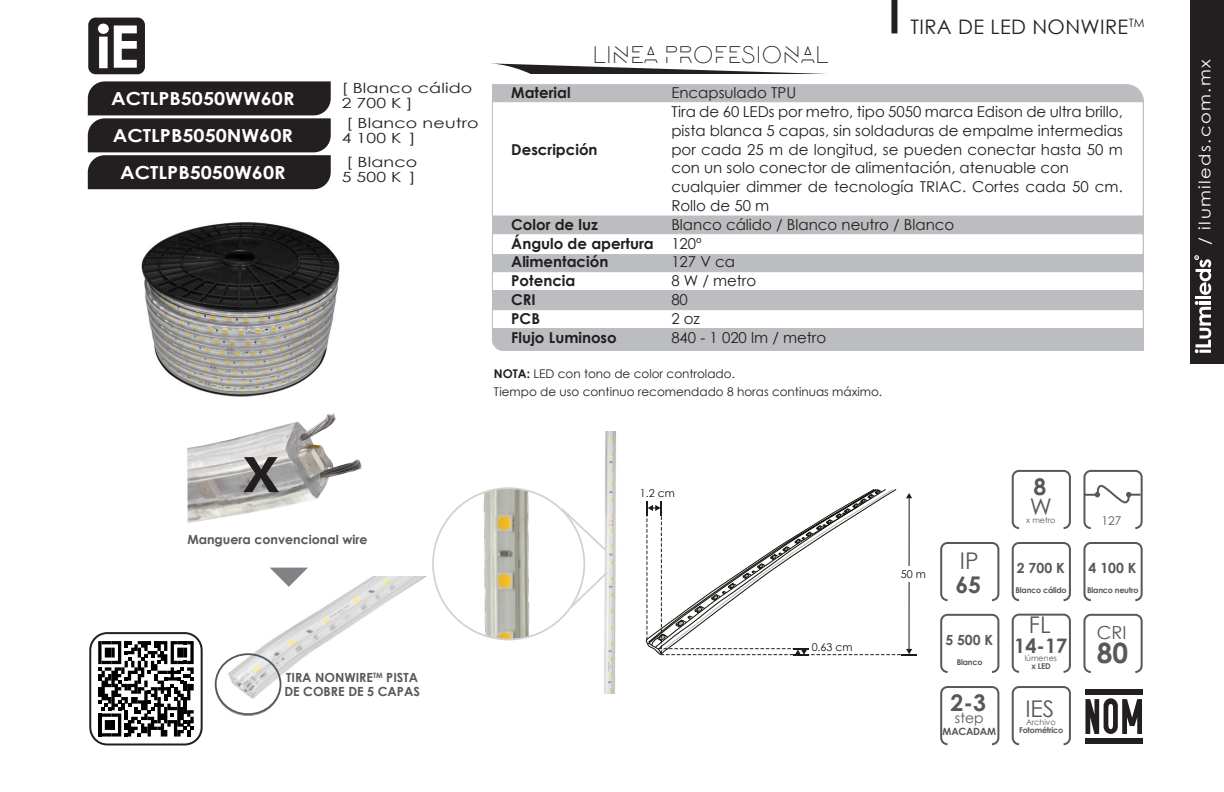
<style>
.page{position:relative;width:1224px;height:792px;background:#fff}
.page>*{position:absolute;margin:0;border:0;box-sizing:border-box;transform-origin:0 0}
.t1{font:700 28px "Century Gothic";color:#57585a}
.t2{font:24px "Lombok";color:#231f20}
.t3{font:23px "Century Gothic";color:#57585a}
.t4{font:700 23px "Century Gothic";color:#57585a}
.t5{font:20px "Century Gothic";letter-spacing:.02em;color:#231f20}
.t6{font:700 20px "Century Gothic";color:#57585a}
.t7{font:700 18px/36.8px "Century Gothic";color:#fff;text-align:center;scale:1.1 1}
.t8{font:18px "Century Gothic";color:#57585a}
.t9{font:16px "Century Gothic";letter-spacing:.08em;color:#fff;scale:1.12 1}
.t10{font:15px/18.8px "Century Gothic";color:#231f20;text-align:justify}
.t11{font:700 15px "Century Gothic";color:#231f20}
.t12{font:14px/15px "Century Gothic";letter-spacing:.01em;color:#231f20;scale:1.25 1}
.t13{font:700 14px "Century Gothic";color:#57585a}
.t14{font:14px "Century Gothic";color:#57585a}
.t15{font:700 12.6px "Century Gothic";color:#57585a}
.t16{font:12px "Century Gothic";color:#231f20}
.t17{font:12px "Century Gothic";color:#57585a}
.t18{font:10.8px "Century Gothic";color:#12120d}
.t19{font:700 10px "Century Gothic";letter-spacing:-.025em;color:#57585a}
.t20{font:700 8px "Century Gothic";letter-spacing:-.025em;color:#57585a}
.t21{font:8px "Century Gothic";color:#57585a}
.s1{font-weight:700}
</style>
<div class="page">
<div style="left:1190px;top:0;width:34px;height:364px;background:#231f20"></div>
<hr style="left:1196px;top:296px;width:15px;height:3px;background:#fff">
<svg style="left:1195px;top:301px;width:16px;height:52px"></svg>
<svg style="left:1195px;top:255px;width:16px;height:40px"></svg>
<img style="left:141px;top:222px;width:199px;height:175px">
<div style="left:1012px;top:470px;width:59px;height:59px;border:2px solid #57585a;border-radius:6px"></div>
<div style="left:940px;top:542px;width:59px;height:59px;border:2px solid #57585a;border-radius:6px"></div>
<div style="left:1012px;top:542px;width:59px;height:59px;border:2px solid #57585a;border-radius:6px"></div>
<div style="left:1083px;top:542px;width:60px;height:59px;border:2px solid #57585a;border-radius:6px"></div>
<div style="left:1012px;top:614px;width:59px;height:59px;border:2px solid #57585a;border-radius:6px"></div>
<div style="left:940px;top:614px;width:59px;height:59px;border:2px solid #57585a;border-radius:6px"></div>
<div style="left:1083px;top:470px;width:60px;height:59px;border:2px solid #57585a;border-radius:6px"></div>
<svg style="left:1083px;top:484px;width:60px;height:20px"></svg>
<img style="left:584px;top:432px;width:32px;height:261px">
<svg style="left:559px;top:506px;width:49px;height:47px"></svg>
<svg style="left:568px;top:570px;width:41px;height:40px"></svg>
<img style="left:433px;top:488px;width:151px;height:151px;border-radius:76px">
<svg style="left:647px;top:489px;width:270px;height:166px"></svg>
<div style="left:940px;top:686px;width:59px;height:59px;border:2px solid #57585a;border-radius:6px"></div>
<div style="left:1083px;top:614px;width:60px;height:59px;border:2px solid #57585a;border-radius:6px"></div>
<div style="left:1012px;top:686px;width:59px;height:59px;border:2px solid #57585a;border-radius:6px"></div>
<img style="left:187px;top:413px;width:175px;height:110px">
<svg style="left:243px;top:457px;width:36px;height:35px"></svg>
<div style="left:1085px;top:690px;width:58px;height:5px;background:#231f20"></div>
<div style="left:1085px;top:739px;width:58px;height:5px;background:#231f20"></div>
<svg style="left:1085px;top:698px;width:57px;height:36px"></svg>
<div style="left:891px;top:0;width:6px;height:33px;background:#231f20"></div>
<div style="left:88px;top:18px;width:57px;height:56px;background:#231f20;border-radius:7px"></div>
<svg style="left:98px;top:24px;width:39px;height:44px"></svg>
<div style="left:492px;top:84px;width:652px;height:225px;background:#bcbdc0"></div>
<div style="left:492px;top:101px;width:652px;height:115px;background:#fff;border:1px solid #bcbdc0"></div>
<div style="left:492px;top:233px;width:652px;height:22px;background:#fff;border:1px solid #bcbdc0"></div>
<div style="left:492px;top:271px;width:652px;height:20px;background:#fff;border:1px solid #bcbdc0"></div>
<div style="left:492px;top:309px;width:652px;height:20px;background:#fff;border:1px solid #bcbdc0"></div>
<div style="left:492px;top:328px;width:652px;height:23px;background:#bcbdc0"></div>
<svg style="left:88px;top:81px;width:243px;height:108px;background:#322e2f"></svg>
<img style="left:214px;top:576px;width:213px;height:139px">
<div style="left:215px;top:653px;width:66px;height:62px;border:2px solid #57585a;border-radius:50%"></div>
<svg style="left:270px;top:568px;width:38px;height:19px"></svg>
<div style="left:89px;top:632px;width:114px;height:113px;border:2px solid #231f20;border-radius:17px"></div>
<svg style="left:98px;top:641px;width:96px;height:96px"></svg>
<svg style="left:491px;top:63px;width:335px;height:11px"></svg>
<p class="t7" style="left:111px;top:80px;width:168px">ACTLPB5050WW60R<br>ACTLPB5050NW60R<br>ACTLPB5050W60R</p>
<p class="t12" style="left:342px;top:80px;width:106px">[ Blanco cálido<br>2 700 K ]</p>
<p class="t12" style="left:347px;top:116px;width:107px">[ Blanco neutro</p>
<p class="t12" style="left:342px;top:131px;width:61px">4 100 K ]</p>
<p class="t12" style="left:347px;top:154px;width:58px">[ Blanco</p>
<p class="t12" style="left:342px;top:169px;width:61px">5 500 K ]</p>
<p class="t2" style="left:593px;top:42px;width:238px">LINEA PROFESIONAL</p>
<p class="t5" style="left:911px;top:14px;width:236px">TIRA DE LED NONWIRE<sup>TM</sup></p>
<p class="t11" style="left:511px;top:83px;width:61px">Material</p>
<p class="t11" style="left:511px;top:140px;width:88px">Descripción</p>
<p class="t11" style="left:511px;top:215px;width:88px">Color de luz</p>
<p class="t11" style="left:511px;top:234px;width:144px">Ángulo de apertura</p>
<p class="t11" style="left:511px;top:253px;width:99px">Alimentación</p>
<p class="t11" style="left:511px;top:271px;width:66px">Potencia</p>
<p class="t11" style="left:511px;top:290px;width:26px">CRI</p>
<p class="t11" style="left:511px;top:309px;width:30px">PCB</p>
<p class="t11" style="left:511px;top:328px;width:107px">Flujo Luminoso</p>
<p class="t10" style="left:671px;top:83px;width:126px">Encapsulado TPU</p>
<p class="t10" style="left:671px;top:102px;width:453px">Tira de 60 LEDs por metro, tipo 5050 marca Edison de ultra brillo, pista blanca 5 capas, sin soldaduras de empalme intermedias por cada 25 m de longitud, se pueden conectar hasta 50 m con un solo conector de alimentación, atenuable con</p>
<p class="t10" style="left:671px;top:177px;width:453px">cualquier dimmer de tecnología TRIAC. Cortes cada 50 cm.<br>Rollo de 50 m</p>
<p class="t10" style="left:671px;top:215px;width:285px">Blanco cálido / Blanco neutro / Blanco</p>
<p class="t10" style="left:671px;top:234px;width:32px">120º</p>
<p class="t10" style="left:671px;top:252px;width:65px">127 V ca</p>
<p class="t10" style="left:671px;top:271px;width:86px">8 W / metro</p>
<p class="t10" style="left:671px;top:290px;width:18px">80</p>
<p class="t10" style="left:671px;top:309px;width:30px">2 oz</p>
<p class="t10" style="left:671px;top:328px;width:156px">840 - 1 020 lm / metro</p>
<p class="t16" style="left:494px;top:366px;width:243px"><span class="s1">NOTA:</span> LED con tono de color controlado.</p>
<p class="t16" style="left:494px;top:384px;width:390px">Tiempo de uso continuo recomendado 8 horas continuas máximo.</p>
<p class="t15" style="left:187px;top:531px;width:182px">Manguera convencional wire</p>
<p class="t15" style="left:286px;top:669px;width:133px">TIRA NONWIRE<sup>TM</sup> PISTA</p>
<p class="t15" style="left:284px;top:684px;width:137px">DE COBRE DE 5 CAPAS</p>
<p class="t18" style="left:640px;top:485px;width:36px">1.2 cm</p>
<p class="t18" style="left:812px;top:639px;width:42px">0.63 cm</p>
<p class="t18" style="left:901px;top:566px;width:26px">50 m</p>
<p class="t3" style="left:960px;top:547px;width:20px">IP</p>
<p class="t4" style="left:955px;top:570px;width:27px">65</p>
<p class="t13" style="left:945px;top:631px;width:49px">5 500 K</p>
<p class="t20" style="left:957px;top:657px;width:27px">Blanco</p>
<p class="t4" style="left:951px;top:688px;width:37px">2-3</p>
<p class="t14" style="left:955px;top:709px;width:30px">step</p>
<p class="t19" style="left:943px;top:725px;width:55px">MACADAM</p>
<p class="t4" style="left:1033px;top:472px;width:14px">8</p>
<p class="t21" style="left:1026px;top:516px;width:31px">x metro</p>
<p class="t3" style="left:1030px;top:493px;width:24px">W</p>
<p class="t13" style="left:1017px;top:559px;width:49px">2 700 K</p>
<p class="t20" style="left:1015px;top:585px;width:53px">Blanco cálido</p>
<p class="t3" style="left:1029px;top:611px;width:23px">FL</p>
<p class="t6" style="left:1014px;top:633px;width:55px">14-17</p>
<p class="t21" style="left:1025px;top:653px;width:34px">lúmenes</p>
<p class="t20" style="left:1032px;top:661px;width:21px">x LED</p>
<p class="t3" style="left:1025px;top:695px;width:30px">IES</p>
<p class="t21" style="left:1026px;top:717px;width:31px">Archivo</p>
<p class="t20" style="left:1019px;top:725px;width:46px">Fotométrico</p>
<p class="t17" style="left:1102px;top:513px;width:21px">127</p>
<p class="t13" style="left:1089px;top:559px;width:49px">4 100 K</p>
<p class="t20" style="left:1087px;top:585px;width:53px">Blanco neutro</p>
<p class="t8" style="left:1097px;top:621px;width:31px">CRI</p>
<p class="t1" style="left:1097px;top:635px;width:33px">80</p>
<p class="t9" style="left:1195px;top:245px;width:167px;rotate:-90deg">/ ilumileds.com.mx</p>
</div>
